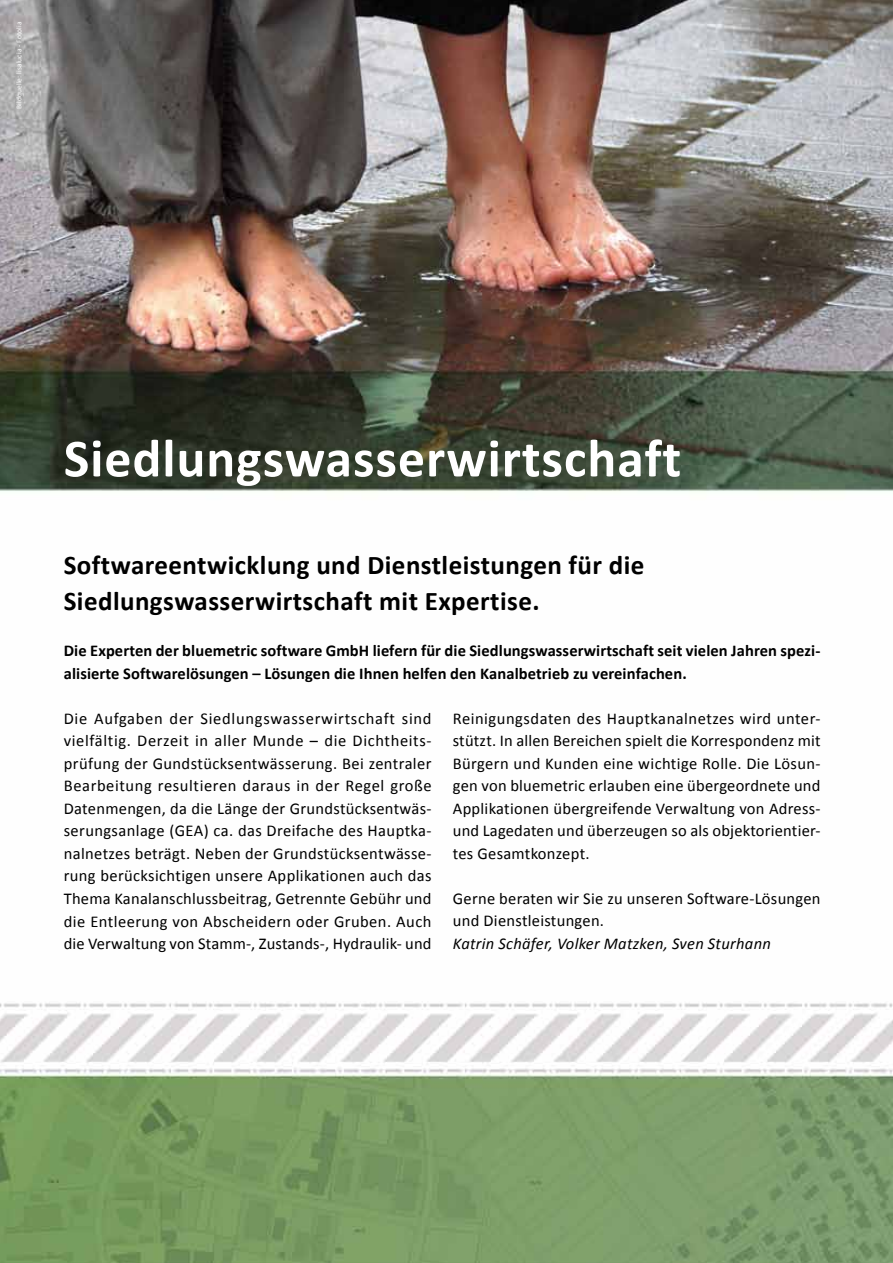
<style>
.page{position:relative;width:893px;height:1263px;background:#fff}
.page>*{position:absolute;margin:0;border:0;box-sizing:border-box;transform-origin:0 0}
.t1{font:700 54px "Calibri";letter-spacing:.015em;color:#fff}
.t2{font:700 27px/36px "Calibri";letter-spacing:.015em;color:#000}
.t3{font:16.5px/22.5px "Calibri";letter-spacing:.01em;color:#000;text-align:justify}
.t4{font:700 16.5px/22.5px "Calibri";letter-spacing:.005em;color:#000}
.t5{font:italic 16.5px "Calibri";letter-spacing:.015em;color:#000}
.t6{font:7.5px "Calibri";letter-spacing:.015em;color:#fff}
</style>
<div class="page">
<img style="left:0;top:0;width:893px;height:1263px">
<p class="t6" style="left:14px;top:109px;width:89px;rotate:-90deg">Bildquelle: lisalucia - Fotolia</p>
<h2 class="t1" style="left:64px;top:424px;width:619px">Siedlungswasserwirtschaft</h2>
<h2 class="t2" style="left:64px;top:547px;width:582px">Softwareentwicklung und Dienstleistungen für die<br>Siedlungswasserwirtschaft mit Expertise.</h2>
<p class="t4" style="left:64px;top:640px;width:758px">Die Experten der bluemetric software GmbH liefern für die Siedlungswasserwirtschaft seit vielen Jahren spezi&shy;alisierte Softwarelösungen – Lösungen die Ihnen helfen den Kanalbetrieb zu vereinfachen.</p>
<p class="t3" style="left:64px;top:707px;width:369px">Die Aufgaben der Siedlungswasserwirtschaft sind vielfältig. Derzeit in aller Munde – die Dichtheits&shy;prüfung der Gundstücksentwässerung. Bei zentraler Bearbeitung resultieren daraus in der Regel große Datenmengen, da die Länge der Grundstücksentwäs&shy;serungsanlage (GEA) ca. das Dreifache des Hauptka&shy;nalnetzes beträgt. Neben der Grundstücksentwässe&shy;rung berücksichtigen unsere Applikationen auch das Thema Kanalanschlussbeitrag, Getrennte Gebühr und die Entleerung von Abscheidern oder Gruben. Auch die Verwaltung von Stamm-, Zustands-, Hydraulik- und</p>
<p class="t3" style="left:453px;top:707px;width:369px">Reinigungsdaten des Hauptkanalnetzes wird unter&shy;stützt. In allen Bereichen spielt die Korrespondenz mit Bürgern und Kunden eine wichtige Rolle. Die Lösun&shy;gen von bluemetric erlauben eine übergeordnete und Applikationen übergreifende Verwaltung von Adress&shy;und Lagedaten und überzeugen so als objektorientier&shy;tes Gesamtkonzept.</p>
<p class="t3" style="left:453px;top:887px;width:369px">Gerne beraten wir Sie zu unseren Software-Lösungen und Dienstleistungen.</p>
<p class="t5" style="left:453px;top:932px;width:320px">Katrin Schäfer, Volker Matzken, Sven Sturhann</p>
</div>
